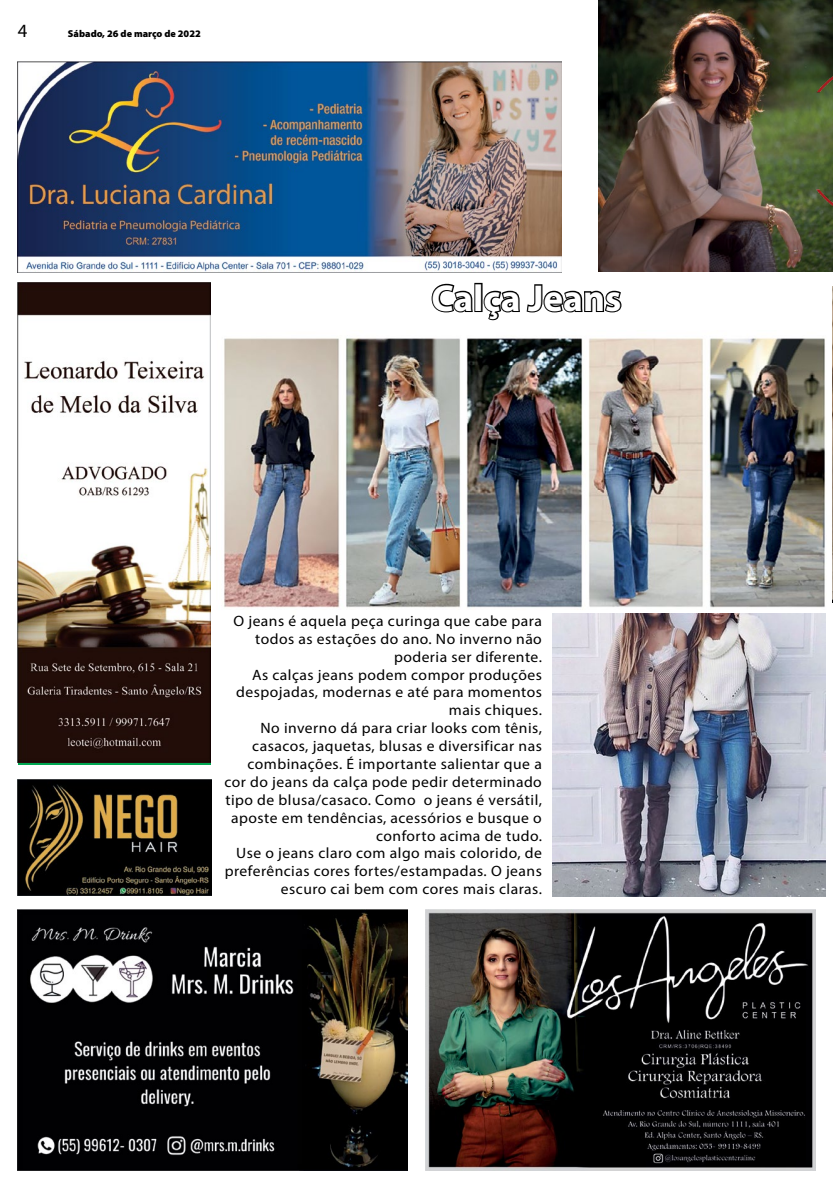
<style>
.page{position:relative;width:833px;height:1188px;background:#fff}
.page>*{position:absolute;margin:0;border:0;box-sizing:border-box;transform-origin:0 0}
.t1{font:700 37.5px "Myriad Pro";color:#fff}
.t2{font:18.75px "Myriad Pro";color:#000}
.t3{font:15px/17.9px "Myriad Pro";letter-spacing:.03em;color:#000;text-align:right;scale:1.04 1}
.t4{font:900 10px "Myriad Pro";color:#000}
</style>
<div class="page">
<img style="left:599px;top:0;width:234px;height:272px">
<img style="left:18px;top:779px;width:193px;height:115px">
<img style="left:425px;top:909px;width:390px;height:260px">
<img style="left:18px;top:61px;width:543px;height:211px">
<img style="left:18px;top:282px;width:192px;height:480px">
<img style="left:816px;top:58px;width:17px;height:165px">
<img style="left:18px;top:909px;width:389px;height:260px">
<svg style="left:431px;top:283px;width:42px;height:30px"></svg>
<div style="left:474px;top:283px;width:8px;height:29px;border:2px solid #000"></div>
<svg style="left:482px;top:283px;width:140px;height:38px"></svg>
<img style="left:224px;top:338px;width:602px;height:276px">
<img style="left:832px;top:286px;width:1px;height:316px">
<img style="left:552px;top:613px;width:273px;height:283px">
<p class="t2" style="left:18px;top:19px;width:11px">4</p>
<p class="t4" style="left:68px;top:27px;width:134px">Sábado, 26 de março de 2022</p>
<h1 class="t1" style="left:431px;top:273px;width:191px">Calça Jeans</h1>
<p class="t3" style="left:224px;top:611px;width:307px">O jeans é aquela peça curinga que cabe para todos as estações do ano. No inverno não poderia ser diferente.<br>As calças jeans podem compor produções despojadas, modernas e até para momentos mais chiques.<br>No inverno dá para criar looks com tênis, casacos, jaquetas, blusas e diversificar nas combinações. É importante salientar que a cor do jeans da calça pode pedir determinado tipo de blusa/casaco. Como o jeans é versátil, aposte em tendências, acessórios e busque o conforto acima de tudo.<br>Use o jeans claro com algo mais colorido, de preferências cores fortes/estampadas. O jeans escuro cai bem com cores mais claras.</p>
</div>
